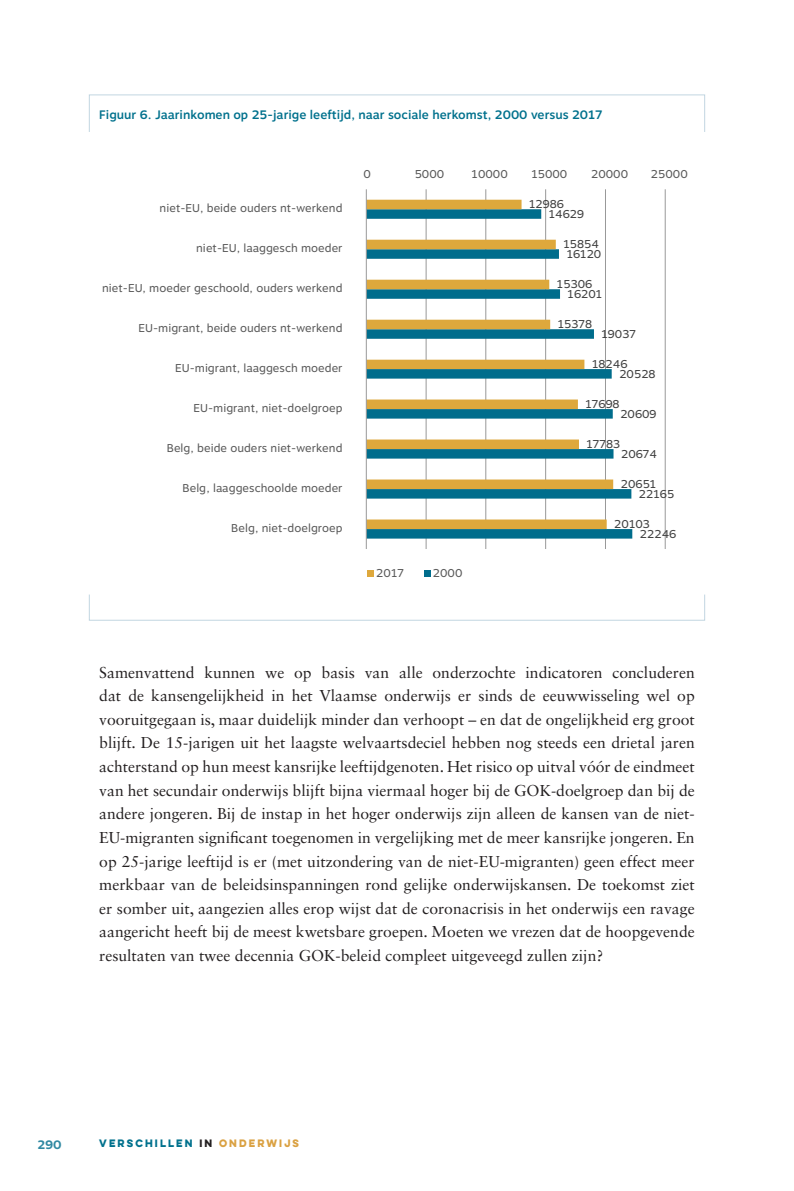
<style>
.page{position:relative;width:794px;height:1191px;background:#fff}
.page>*{position:absolute;margin:0;border:0;box-sizing:border-box;transform-origin:0 0}
.t1{font:15.75px/23.6px "Sabon LT Std";color:#231f20;text-align:justify}
.Figuur{font:500 12.25px "Motiva Sans";color:#00718d}
.t2{font:700 12.25px "Motiva Sans";color:#3189a2}
.t3{font:11.38px "Motiva Sans";color:#595959}
.t4{font:11.38px "Motiva Sans";color:#404040}
.t5{font:700 9.62px "Lulo Clean W01 One";color:#00718d;scale:.96 1}
.s1{color:#231f20}
.s2{color:#daa142}
</style>
<div class="page">
<div style="left:89px;top:94px;width:616px;height:38px;border:1px solid #c2d6e1"></div>
<div style="left:89px;top:594px;width:616px;height:26px;border:1px solid #c2d6e1"></div>
<hr style="left:426px;top:189px;width:1px;height:360px;background:#999">
<hr style="left:485px;top:189px;width:1px;height:360px;background:#999">
<hr style="left:545px;top:189px;width:1px;height:360px;background:#999">
<hr style="left:605px;top:189px;width:1px;height:360px;background:#999">
<hr style="left:665px;top:189px;width:1px;height:360px;background:#999">
<svg style="left:367px;top:449px;width:265px;height:89px;fill:#006d8c"></svg>
<svg style="left:367px;top:200px;width:246px;height:329px"></svg>
<hr style="left:366px;top:189px;width:1px;height:360px;background:#999">
<svg style="left:367px;top:570px;width:6px;height:6px"></svg>
<svg style="left:424px;top:570px;width:6px;height:6px"></svg>
<p class="Figuur" style="left:99px;top:106px;width:504px">Figuur 6. Jaarinkomen op 25-jarige leeftijd, naar sociale herkomst, 2000 versus 2017</p>
<p class="t3" style="left:363px;top:165px;width:9px">0</p>
<p class="t3" style="left:415px;top:165px;width:31px">5000</p>
<p class="t3" style="left:471px;top:165px;width:38px">10000</p>
<p class="t3" style="left:531px;top:165px;width:38px">15000</p>
<p class="t3" style="left:591px;top:165px;width:39px">20000</p>
<p class="t3" style="left:651px;top:165px;width:38px">25000</p>
<p class="t3" style="left:160px;top:200px;width:184px">niet-EU, beide ouders nt-werkend</p>
<p class="t4" style="left:529px;top:196px;width:36px">12986</p>
<p class="t4" style="left:549px;top:205px;width:37px">14629</p>
<p class="t3" style="left:196px;top:240px;width:148px">niet-EU, laaggesch moeder</p>
<p class="t4" style="left:563px;top:236px;width:37px">15854</p>
<p class="t4" style="left:566px;top:245px;width:36px">16120</p>
<p class="t3" style="left:102px;top:280px;width:242px">niet-EU, moeder geschoold, ouders werkend</p>
<p class="t4" style="left:557px;top:276px;width:37px">15306</p>
<p class="t4" style="left:567px;top:285px;width:36px">16201</p>
<p class="t3" style="left:139px;top:320px;width:205px">EU-migrant, beide ouders nt-werkend</p>
<p class="t4" style="left:558px;top:316px;width:36px">15378</p>
<p class="t4" style="left:601px;top:325px;width:36px">19037</p>
<p class="t3" style="left:175px;top:360px;width:169px">EU-migrant, laaggesch moeder</p>
<p class="t4" style="left:592px;top:356px;width:37px">18246</p>
<p class="t4" style="left:619px;top:365px;width:38px">20528</p>
<p class="t3" style="left:193px;top:400px;width:150px">EU-migrant, niet-doelgroep</p>
<p class="t4" style="left:585px;top:396px;width:36px">17698</p>
<p class="t4" style="left:620px;top:405px;width:38px">20609</p>
<p class="t3" style="left:167px;top:440px;width:177px">Belg, beide ouders niet-werkend</p>
<p class="t4" style="left:586px;top:436px;width:35px">17783</p>
<p class="t4" style="left:621px;top:445px;width:37px">20674</p>
<p class="t3" style="left:182px;top:480px;width:161px">Belg, laaggeschoolde moeder</p>
<p class="t4" style="left:621px;top:476px;width:37px">20651</p>
<p class="t4" style="left:639px;top:485px;width:37px">22165</p>
<p class="t3" style="left:231px;top:520px;width:113px">Belg, niet-doelgroep</p>
<p class="t4" style="left:614px;top:516px;width:37px">20103</p>
<p class="t4" style="left:640px;top:525px;width:38px">22246</p>
<p class="t3" style="left:376px;top:564px;width:29px">2017</p>
<p class="t3" style="left:433px;top:564px;width:31px">2000</p>
<p class="t1" style="left:99px;top:660px;width:597px">Samenvattend kunnen we op basis van alle onderzochte indicatoren concluderen dat de kansengelijkheid in het Vlaamse onderwijs er sinds de eeuwwisseling wel op vooruitgegaan is, maar duidelijk minder dan verhoopt – en dat de ongelijkheid erg groot blijft. De 15-jarigen uit het laagste welvaartsdeciel hebben nog steeds een drietal jaren achterstand op hun meest kansrijke leeftijdgenoten. Het risico op uitval vóór de eindmeet van het secundair onderwijs blijft bijna viermaal hoger bij de GOK-doelgroep dan bij de andere jongeren. Bij de instap in het hoger onderwijs zijn alleen de kansen van de niet-EU-migranten significant toegenomen in vergelijking met de meer kansrijke jongeren. En op 25-jarige leeftijd is er (met uitzondering van de niet-EU-migranten) geen effect meer merkbaar van de beleidsinspanningen rond gelijke onderwijskansen. De toekomst ziet er somber uit, aangezien alles erop wijst dat de coronacrisis in het onderwijs een ravage aangericht heeft bij de meest kwetsbare groepen. Moeten we vrezen dat de hoopgevende resultaten van twee decennia GOK-beleid compleet uitgeveegd zullen zijn?</p>
<p class="t2" style="left:38px;top:1135px;width:26px">290</p>
<p class="t5" style="left:99px;top:1136px;width:212px">VERSChILLEN <span class="s1">IN</span> <span class="s2">ONDERWIJS</span></p>
</div>
